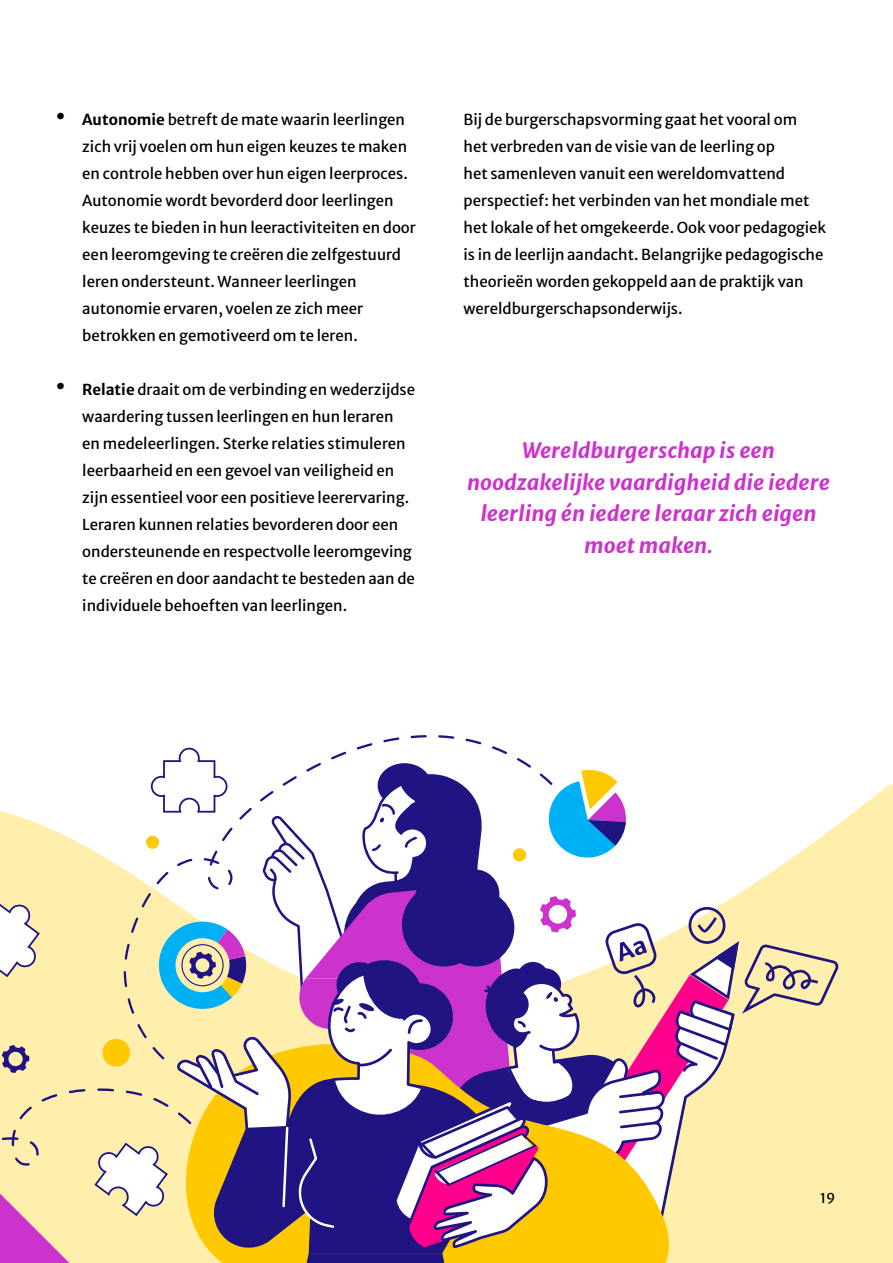
<style>
.page{position:relative;width:893px;height:1263px;background:#fff}
.page>*{position:absolute;margin:0;border:0;box-sizing:border-box;transform-origin:0 0}
.t1{font:italic 700 21px/31.5px "Merriweather Sans";color:#c3c;text-align:center}
.t2{font:15px/27px "Merriweather Sans";color:#000}
.t3{font:13.5px "Merriweather Sans";color:#000}
.s1{font-weight:700;font-size:25.2px}
.s2{font-weight:700}
</style>
<div class="page">
<div style="left:838px;top:784px;width:55px;height:479px;background:#ffeeac"></div>
<svg style="left:0;top:747px;width:838px;height:516px"></svg>
<p class="t2" style="left:82px;top:105px;width:335px;text-indent:-27px"><span class="s1">•</span> <span class="s2">Autonomie</span> betreft de mate waarin leerlingen zich vrij voelen om hun eigen keuzes te maken en controle hebben over hun eigen leerproces.<br>Autonomie wordt bevorderd door leerlingen keuzes te bieden in hun leeractiviteiten en door een leeromgeving te creëren die zelfgestuurd leren ondersteunt. Wanneer leerlingen autonomie ervaren, voelen ze zich meer betrokken en gemotiveerd om te leren.</p>
<p class="t2" style="left:82px;top:375px;width:334px;text-indent:-27px"><span class="s1">•</span> <span class="s2">Relatie</span> draait om de verbinding en wederzijdse waardering tussen leerlingen en hun leraren<br>en medeleerlingen. Sterke relaties stimuleren leerbaarheid en een gevoel van veiligheid en zijn essentieel voor een positieve leerervaring.<br>Leraren kunnen relaties bevorderen door een ondersteunende en respectvolle leeromgeving te creëren en door aandacht te besteden aan de individuele behoeften van leerlingen.</p>
<p class="t2" style="left:463px;top:105px;width:364px">Bij de burgerschapsvorming gaat het vooral om<br>het verbreden van de visie van de leerling op<br>het samenleven vanuit een wereldomvattend perspectief: het verbinden van het mondiale met het lokale of het omgekeerde. Ook voor pedagogiek is in de leerlijn aandacht. Belangrijke pedagogische theorieën worden gekoppeld aan de praktijk van wereldburgerschapsonderwijs.</p>
<h1 class="t1" style="left:467px;top:435px;width:364px">Wereldburgerschap is een noodzakelijke vaardigheid die iedere leerling én iedere leraar zich eigen moet maken.</h1>
<p class="t3" style="left:820px;top:1186px;width:17px">19</p>
<p class="t3" style="left:823px;top:1186px;width:17px">19</p>
</div>
